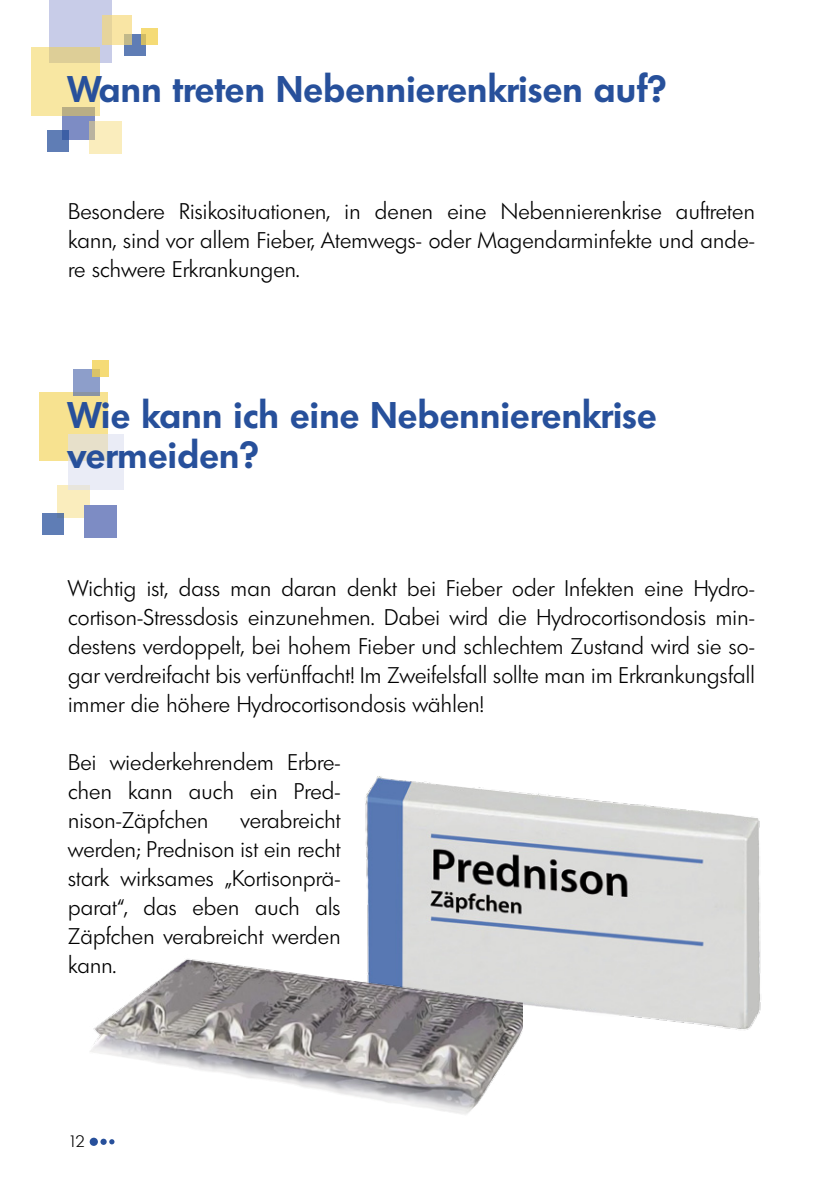
<style>
.page{position:relative;width:840px;height:1191px;background:#fff}
.page>*{position:absolute;margin:0;border:0;box-sizing:border-box;transform-origin:0 0}
.t1{font:600 36px/40px "Limerick";letter-spacing:.01em;color:#27509b}
.t2{font:300 22px/29px "Limerick";letter-spacing:.01em;color:#000;text-align:justify}
.t3{font:300 16px "Limerick";color:#000}
</style>
<div class="page">
<div style="left:62px;top:107px;width:33px;height:33px;background:#7d8cc4"></div>
<div style="left:50px;top:0;width:62px;height:62px;background:#c8cce8"></div>
<svg style="left:31px;top:48px;width:68px;height:68px;fill:#f8e7a2"></svg>
<div style="left:124px;top:34px;width:21px;height:21px;background:#5f7db5"></div>
<svg style="left:47px;top:130px;width:22px;height:21px"></svg>
<svg style="left:103px;top:15px;width:29px;height:29px"></svg>
<svg style="left:89px;top:122px;width:33px;height:32px"></svg>
<svg style="left:141px;top:28px;width:16px;height:17px"></svg>
<div style="left:57px;top:485px;width:32px;height:32px;background:#faedbd"></div>
<div style="left:84px;top:505px;width:33px;height:33px;background:#7d8cc4"></div>
<div style="left:40px;top:392px;width:68px;height:68px;background:#f7e290"></div>
<svg style="left:68px;top:434px;width:56px;height:56px;fill:#eaecf6"></svg>
<div style="left:42px;top:513px;width:21px;height:22px;background:#5f7db5"></div>
<svg style="left:73px;top:369px;width:27px;height:26px"></svg>
<svg style="left:92px;top:361px;width:17px;height:16px"></svg>
<img style="left:365px;top:776px;width:396px;height:256px">
<img style="left:90px;top:930px;width:432px;height:185px">
<div style="left:90px;top:1137px;width:8px;height:8px;background:#27509b;border-radius:50%"></div>
<div style="left:100px;top:1138px;width:7px;height:6px;background:#27509b;border-radius:50%"></div>
<svg style="left:109px;top:1139px;width:5px;height:5px"></svg>
<h1 class="t1" style="left:68px;top:69px;width:599px">Wann treten Nebennierenkrisen auf?</h1>
<p class="t2" style="left:68px;top:196px;width:688px">Besondere Risikosituationen, in denen eine Nebennierenkrise auftreten kann, sind vor allem Fieber, Atemwegs- oder Magendarminfekte und ande&shy;re schwere Erkrankungen.</p>
<h1 class="t1" style="left:68px;top:394px;width:589px">Wie kann ich eine Nebennierenkrise vermeiden?</h1>
<p class="t2" style="left:68px;top:573px;width:688px">Wichtig ist, dass man daran denkt bei Fieber oder Infekten eine Hydro&shy;cortison-Stressdosis einzunehmen. Dabei wird die Hydrocortisondosis min&shy;destens verdoppelt, bei hohem Fieber und schlechtem Zustand wird sie so&shy;gar verdreifacht bis verfünffacht! Im Zweifelsfall sollte man im Erkrankungsfall immer die höhere Hydrocortisondosis wählen!</p>
<p class="t2" style="left:68px;top:747px;width:274px">Bei wiederkehrendem Erbre&shy;chen kann auch ein Pred&shy;nison-Zäpfchen</p>
<p class="t2" style="left:68px;top:805px;width:274px;text-indent:173px">verabreicht werden; Prednison ist ein recht stark wirksames „Kortisonprä&shy;parat“, das eben auch als Zäpfchen verabreicht werden kann.</p>
<p class="t3" style="left:68px;top:1131px;width:18px">12</p>
</div>
